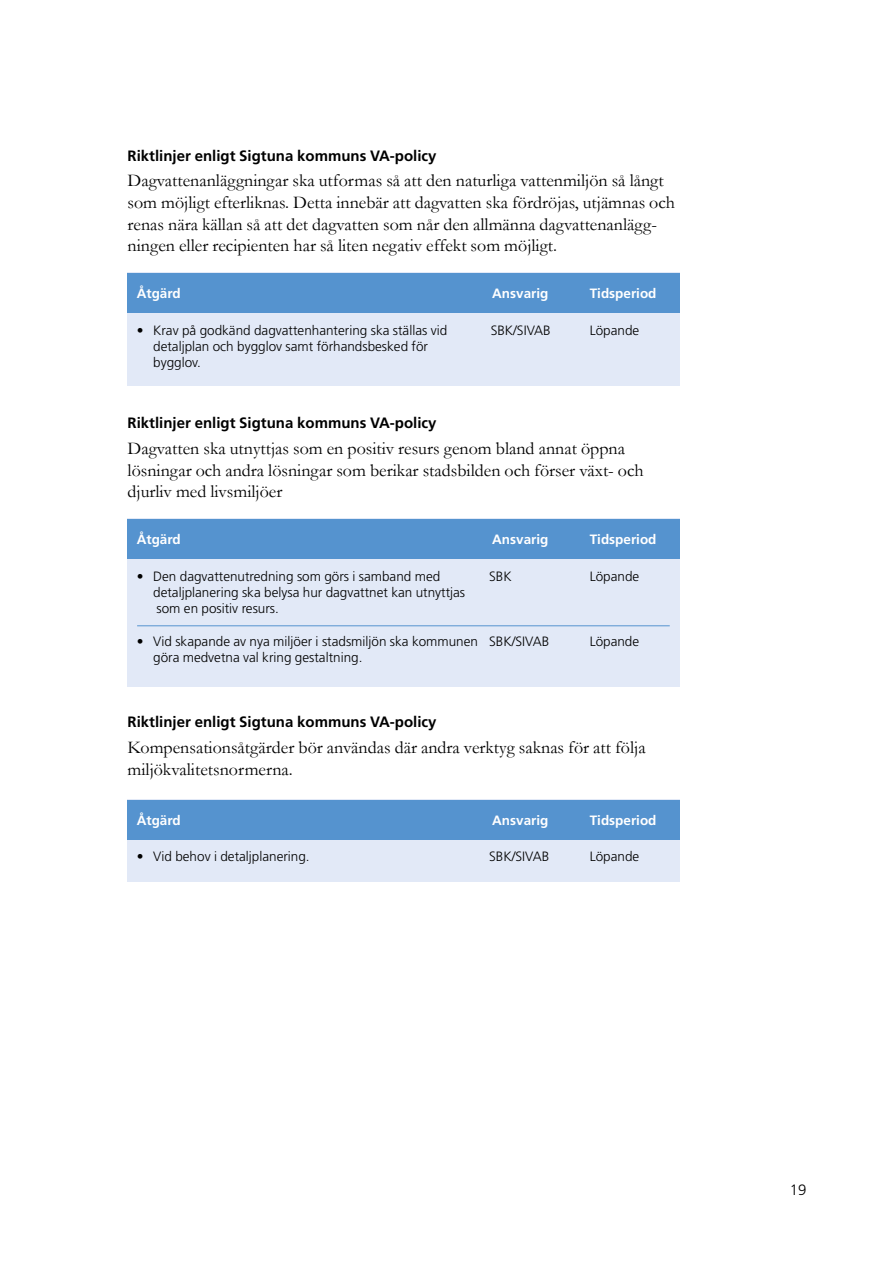
<style>
.page{position:relative;width:893px;height:1263px;background:#fff}
.page>*{position:absolute;margin:0;border:0;box-sizing:border-box;transform-origin:0 0}
.t1{font:18px/21.6px "Garamond";color:#000}
.t2{font:700 15px "Frutiger";color:#000}
.t3{font:300 15px "Frutiger";color:#000}
.t4{font:300 13.5px/16.2px "Frutiger";color:#000}
.t5{font:700 13.5px "Frutiger";color:#fff}
</style>
<div class="page">
<div style="left:128px;top:273px;width:552px;height:113px;background:#e2e9f7"></div>
<div style="left:128px;top:273px;width:552px;height:40px;background:#5593cf"></div>
<div style="left:128px;top:518px;width:552px;height:169px;background:#e2e9f7"></div>
<div style="left:128px;top:519px;width:552px;height:40px;background:#5593cf"></div>
<hr style="left:137px;top:625px;width:533px;height:1px;background:#5593cf">
<div style="left:128px;top:799px;width:552px;height:82px;background:#e2e9f7"></div>
<div style="left:128px;top:800px;width:552px;height:40px;background:#5593cf"></div>
<p class="t2" style="left:128px;top:146px;width:310px">Riktlinjer enligt Sigtuna kommuns VA-policy</p>
<p class="t1" style="left:128px;top:172px;width:549px">Dagvattenanläggningar ska utformas så att den naturliga vattenmiljön så långt som möjligt efterliknas. Detta innebär att dagvatten ska fördröjas, utjämnas och renas nära källan så att det dagvatten som når den allmänna dagvatten anlägg&shy;ningen eller recipienten har så liten negativ effekt som möjligt.</p>
<p class="t5" style="left:137px;top:286px;width:46px">Åtgärd</p>
<p class="t5" style="left:492px;top:286px;width:58px">Ansvarig</p>
<p class="t5" style="left:590px;top:286px;width:68px">Tidsperiod</p>
<p class="t4" style="left:137px;top:322px;width:312px">• Krav på godkänd dagvattenhantering ska ställas vid</p>
<p class="t4" style="left:491px;top:322px;width:62px">SBK/SIVAB</p>
<p class="t4" style="left:590px;top:322px;width:51px">Löpande</p>
<p class="t4" style="left:153px;top:338px;width:276px">detaljplan och bygglov samt förhandsbesked för bygglov.</p>
<p class="t2" style="left:128px;top:414px;width:310px">Riktlinjer enligt Sigtuna kommuns VA-policy</p>
<p class="t1" style="left:128px;top:440px;width:517px">Dagvatten ska utnyttjas som en positiv resurs genom bland annat öppna lösningar och andra lösningar som berikar stadsbilden och förser växt- och djurliv med livsmiljöer</p>
<p class="t5" style="left:137px;top:531px;width:46px">Åtgärd</p>
<p class="t5" style="left:492px;top:531px;width:58px">Ansvarig</p>
<p class="t5" style="left:590px;top:531px;width:68px">Tidsperiod</p>
<p class="t4" style="left:137px;top:568px;width:305px">• Den dagvattenutredning som görs i samband med</p>
<p class="t4" style="left:489px;top:568px;width:24px">SBK</p>
<p class="t4" style="left:590px;top:568px;width:51px">Löpande</p>
<p class="t4" style="left:153px;top:584px;width:314px">detaljplanering ska belysa hur dagvattnet kan utnyttjas som en positiv resurs.</p>
<p class="t4" style="left:137px;top:633px;width:414px">• Vid skapande av nya miljöer i stadsmiljön ska kommunen SBK/SIVAB</p>
<p class="t4" style="left:590px;top:633px;width:51px">Löpande</p>
<p class="t4" style="left:153px;top:650px;width:211px">göra medvetna val kring gestaltning.</p>
<p class="t2" style="left:128px;top:713px;width:310px">Riktlinjer enligt Sigtuna kommuns VA-policy</p>
<p class="t1" style="left:128px;top:738px;width:520px">Kompensationsåtgärder bör användas där andra verktyg saknas för att följa miljökvalitetsnormerna.</p>
<p class="t5" style="left:137px;top:812px;width:46px">Åtgärd</p>
<p class="t5" style="left:492px;top:812px;width:58px">Ansvarig</p>
<p class="t5" style="left:590px;top:812px;width:68px">Tidsperiod</p>
<p class="t4" style="left:137px;top:848px;width:174px">• Vid behov i detaljplanering.</p>
<p class="t4" style="left:489px;top:848px;width:62px">SBK/SIVAB</p>
<p class="t4" style="left:590px;top:848px;width:51px">Löpande</p>
<p class="t3" style="left:790px;top:1181px;width:18px">19</p>
</div>
